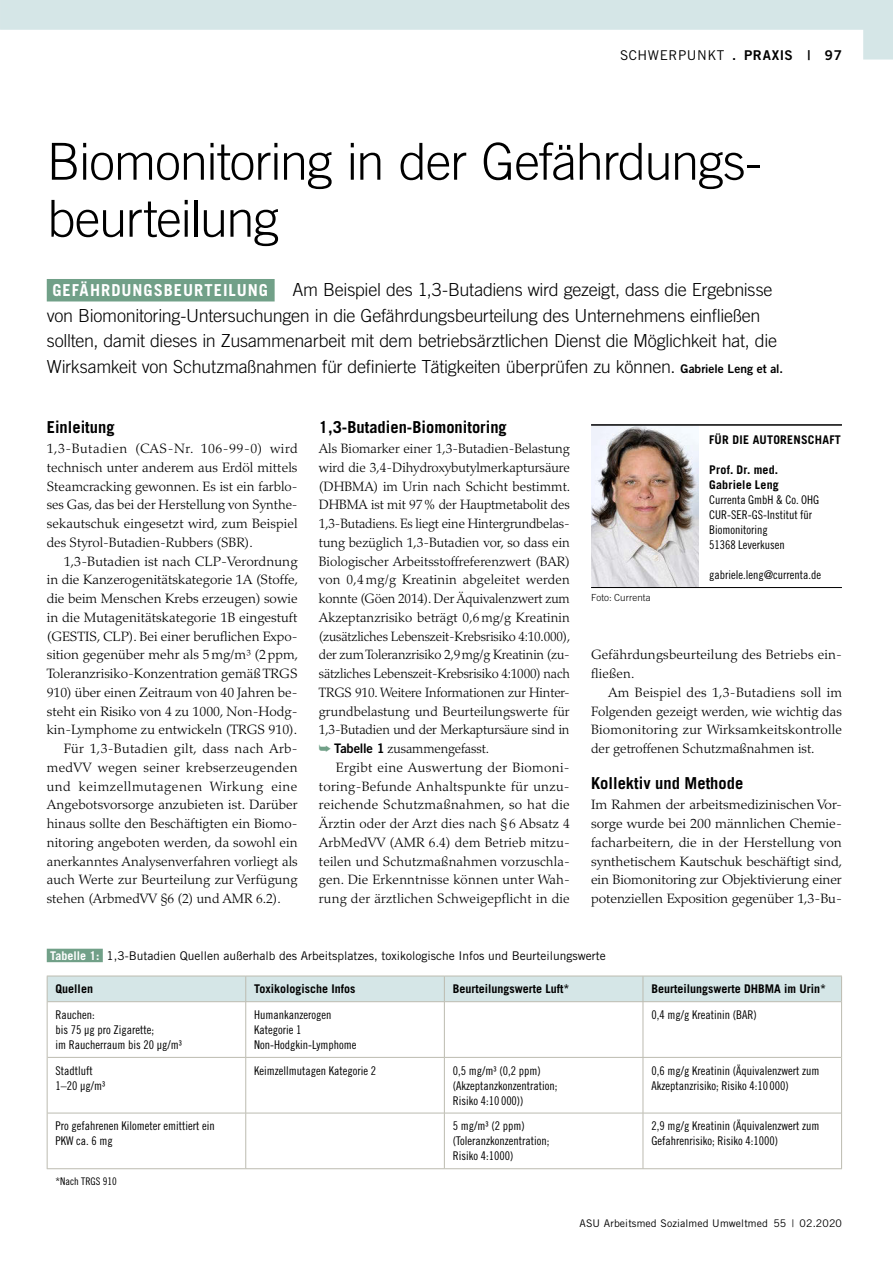
<style>
.page{position:relative;width:893px;height:1263px;background:#fff}
.page>*{position:absolute;margin:0;border:0;box-sizing:border-box;transform-origin:0 0}
.t1{font:300 51px/57px "Trade Gothic LT Std";letter-spacing:-.025em;color:#000}
.t2{font:300 18px/25.5px "Trade Gothic LT Std";letter-spacing:-.015em;color:#000}
.t3{font:700 16.5px "Trade Gothic LT Std";color:#000}
.t4{font:700 16.5px "Trade Gothic LT Std";letter-spacing:.06em;color:#fff}
.t5{font:300 13.5px/18.8px "Palatino LT Std";letter-spacing:.005em;color:#000;text-align:justify}
.t6{font:300 13.5px/18.8px "Palatino LT Std";letter-spacing:.005em;color:#000;text-align:justify;scale:1.04 1}
.t7{font:300 13.5px "Palatino LT Std";letter-spacing:.04em;color:#000}
.t8{font:13.5px "Trade Gothic LT Std";letter-spacing:.04em;color:#000}
.t9{font:12px/15px "Trade Gothic LT Std Cn 18";color:#000}
.t10{font:12px "Trade Gothic LT Std";color:#000}
.t11{font:700 12px "Trade Gothic LT Std";color:#000}
.t12{font:700 12px/15px "Trade Gothic LT Std";letter-spacing:.02em;color:#000}
.t13{font:10.5px "Trade Gothic LT Std";letter-spacing:.01em;color:#000}
.t14{font:10.5px "Trade Gothic LT Std Cn 18";color:#000}
.t15{font:300 9.75px "Trade Gothic LT Std";letter-spacing:.005em;color:#000}
.s1{font-family:"Trade Gothic LT Std Bd 2"}
.s2{font-family:"Trade Gothic LT Std Bd 2";font-weight:400;font-size:12px}
.s3{color:#71a088}
.s4{font-family:"Trade Gothic LT Std Bd 2";font-weight:400;font-size:13.2px}
.s5{font-weight:700;color:#fff}
</style>
<div class="page">
<img style="left:591px;top:426px;width:107px;height:161px">
<div style="left:47px;top:279px;width:228px;height:22px;background:#71a088"></div>
<hr style="left:591px;top:424px;width:251px;height:2px;background:#000">
<hr style="left:591px;top:587px;width:251px;height:1px;background:#000">
<div style="left:47px;top:949px;width:56px;height:13px;background:#71a088"></div>
<hr style="left:47px;top:1002px;width:1px;height:55px;background:#bcbbb0">
<hr style="left:841px;top:1002px;width:1px;height:55px;background:#bcbbb0">
<hr style="left:47px;top:1057px;width:1px;height:56px;background:#bcbbb0">
<hr style="left:841px;top:1057px;width:1px;height:56px;background:#bcbbb0">
<hr style="left:47px;top:1113px;width:1px;height:55px;background:#bcbbb0">
<hr style="left:841px;top:1113px;width:1px;height:55px;background:#bcbbb0">
<svg style="left:47px;top:976px;width:795px;height:26px;background:#d3e3e3"></svg>
<hr style="left:47px;top:1168px;width:199px;height:1px;background:#bcbbb0">
<hr style="left:246px;top:1168px;width:198px;height:1px;background:#bcbbb0">
<hr style="left:444px;top:1168px;width:199px;height:1px;background:#bcbbb0">
<hr style="left:643px;top:1168px;width:199px;height:1px;background:#bcbbb0">
<hr style="left:245px;top:1002px;width:1px;height:55px;background:#bcbbb0">
<hr style="left:444px;top:1002px;width:1px;height:55px;background:#bcbbb0">
<hr style="left:643px;top:1002px;width:1px;height:55px;background:#bcbbb0">
<hr style="left:48px;top:1057px;width:198px;height:1px;background:#bcbbb0">
<hr style="left:246px;top:1057px;width:198px;height:1px;background:#bcbbb0">
<hr style="left:245px;top:1057px;width:1px;height:56px;background:#bcbbb0">
<hr style="left:444px;top:1057px;width:199px;height:1px;background:#bcbbb0">
<hr style="left:444px;top:1057px;width:1px;height:56px;background:#bcbbb0">
<hr style="left:643px;top:1057px;width:198px;height:1px;background:#bcbbb0">
<hr style="left:643px;top:1057px;width:1px;height:56px;background:#bcbbb0">
<hr style="left:48px;top:1113px;width:198px;height:1px;background:#bcbbb0">
<hr style="left:246px;top:1113px;width:198px;height:1px;background:#bcbbb0">
<hr style="left:245px;top:1113px;width:1px;height:55px;background:#bcbbb0">
<hr style="left:444px;top:1113px;width:199px;height:1px;background:#bcbbb0">
<hr style="left:444px;top:1113px;width:1px;height:55px;background:#bcbbb0">
<hr style="left:643px;top:1113px;width:198px;height:1px;background:#bcbbb0">
<hr style="left:643px;top:1113px;width:1px;height:55px;background:#bcbbb0">
<svg style="left:0;top:0;width:893px;height:60px"></svg>
<p class="t8" style="left:620px;top:47px;width:223px">Schwerpunkt <span class="s1">. PRAXIS | -97</span></p>
<h1 class="t1" style="left:47px;top:132px;width:716px">Biomonitoring in der Gefährdungs&shy;beurteilung</h1>
<p class="t4" style="left:52px;top:280px;width:217px">GEFÄHRDUNGSBEURTEILUNG</p>
<p class="t2" style="left:47px;top:277px;width:738px;text-indent:246px">Am Beispiel des 1,3-Butadiens wird gezeigt, dass die Ergebnisse von Biomonitoring-Untersuchungen in die Gefährdungsbeurteilung des Unternehmens einfließen sollten, damit dieses in Zusammenarbeit mit dem betriebsärztlichen Dienst die Möglichkeit hat, die Wirksamkeit von Schutzmaßnahmen für definierte Tätigkeiten überprüfen zu können. <span class="s2">Gabriele Leng et al.</span></p>
<p class="t3" style="left:47px;top:417px;width:69px">Einleitung</p>
<p class="t5" style="left:47px;top:439px;width:252px">1,3-Butadien (CAS-Nr. 106-99-0) wird technisch unter anderem aus Erdöl mittels Steamcracking gewonnen. Es ist ein farblo&shy;ses Gas, das bei der Herstellung von Synthe&shy;sekautschuk eingesetzt wird, zum Beispiel des Styrol-Butadien-Rubbers (SBR).</p>
<p class="t5" style="left:64px;top:552px;width:235px">1,3-Butadien ist nach CLP-Verordnung</p>
<p class="t5" style="left:47px;top:571px;width:253px">in die Kanzerogenitätskategorie 1A (Stoffe,</p>
<p class="t5" style="left:47px;top:589px;width:252px">die beim Menschen Krebs erzeugen) sowie</p>
<p class="t5" style="left:47px;top:608px;width:252px">in die Mutagenitätskategorie 1B eingestuft</p>
<p class="t5" style="left:47px;top:627px;width:252px">(GESTIS, CLP). Bei einer beruflichen Expo-</p>
<p class="t5" style="left:47px;top:646px;width:253px">sition gegenüber mehr als 5mg/m³ (2ppm,</p>
<p class="t5" style="left:47px;top:664px;width:252px">Toleranzrisiko-Konzentration gemäß TRGS</p>
<p class="t5" style="left:47px;top:683px;width:252px">910) über einen Zeitraum von 40 Jahren be-</p>
<p class="t5" style="left:47px;top:702px;width:252px">steht ein Risiko von 4 zu 1000, Non-Hodg-</p>
<p class="t5" style="left:47px;top:721px;width:252px">kin-Lymphome zu entwickeln (TRGS 910).</p>
<p class="t5" style="left:64px;top:739px;width:235px">Für 1,3-Butadien gilt, dass nach Arb-</p>
<p class="t5" style="left:47px;top:758px;width:252px">medVV wegen seiner krebserzeugenden</p>
<p class="t7" style="left:47px;top:778px;width:252px">und keimzellmutagenen Wirkung eine</p>
<p class="t5" style="left:47px;top:796px;width:253px">Angebotsvorsorge anzubieten ist. Darüber</p>
<p class="t5" style="left:47px;top:814px;width:252px">hinaus sollte den Beschäftigten ein Biomo-</p>
<p class="t5" style="left:47px;top:833px;width:252px">nitoring angeboten werden, da sowohl ein</p>
<p class="t5" style="left:47px;top:852px;width:252px">anerkanntes Analysenverfahren vorliegt als</p>
<p class="t5" style="left:47px;top:871px;width:252px">auch Werte zur Beurteilung zur Verfügung</p>
<p class="t5" style="left:47px;top:889px;width:235px">stehen (ArbmedVV §6 (2) und AMR 6.2).</p>
<p class="t3" style="left:319px;top:417px;width:189px">1,3-Butadien-Biomonitoring</p>
<p class="t5" style="left:319px;top:439px;width:253px">Als Biomarker einer 1,3-Butadien-Belastung wird die 3,4-Dihydroxybutylmerkaptursäure (DHBMA) im Urin nach Schicht bestimmt.<br>DHBMA ist mit 97% der Hauptmetabolit des 1,3-Butadiens. Es liegt eine Hintergrundbelas&shy;tung bezüglich 1,3-Butadien vor, so dass ein Biologischer Arbeitsstoffreferenzwert (BAR) von 0,4 mg/g Kreatinin abgeleitet werden konnte (Göen 2014). Der Äquivalenzwert zum Akzeptanzrisiko beträgt 0,6mg/g Kreatinin (zusätzliches Lebenszeit-Krebsrisiko 4:10.000), der zum Toleranzrisiko 2,9mg/g Kreatinin (zu&shy;sätzliches Lebenszeit-Krebsrisiko 4:1000) nach TRGS 910. Weitere Informationen zur Hinter&shy;grundbelastung und Beurteilungswerte für 1,3-Butadien und der Merkaptursäure sind in <span class="s3">➥</span> <span class="s4">Tabelle 1</span> zusammengefasst.</p>
<p class="t5" style="left:319px;top:758px;width:252px;text-align:left;text-indent:17px">Ergibt eine Auswertung der Biomoni&shy;toring-Befunde Anhaltspunkte für unzu&shy;reichende Schutzmaßnahmen, so hat die Ärztin oder der Arzt dies nach § 6 Absatz 4<br>ArbMedVV (AMR 6.4) dem Betrieb mitzu&shy;teilen und Schutzmaßnahmen vorzuschla&shy;gen. Die Erkenntnisse können unter Wah&shy;rung der ärztlichen Schweigepflicht in die</p>
<p class="t15" style="left:591px;top:591px;width:61px">Foto: Currenta</p>
<p class="t12" style="left:709px;top:432px;width:133px">FÜR DIE AUTORENSCHAFT</p>
<p class="t12" style="left:709px;top:462px;width:71px">Prof. Dr. med.<br>Gabriele Leng</p>
<p class="t9" style="left:709px;top:492px;width:112px">Currenta GmbH &amp; Co. OHG<br>CUR-SER-GS-Institut für<br>Biomonitoring<br>51368 Leverkusen</p>
<p class="t9" style="left:709px;top:567px;width:114px">gabriele.leng@currenta.de</p>
<p class="t5" style="left:591px;top:646px;width:252px">Gefährdungsbeurteilung des Betriebs ein&shy;fließen.</p>
<p class="t5" style="left:591px;top:683px;width:253px;text-indent:17px">Am Beispiel des 1,3-Butadiens soll im Folgenden gezeigt werden, wie wichtig das Biomonitoring zur Wirksamkeitskontrolle der getroffenen Schutzmaßnahmen ist.</p>
<p class="t3" style="left:591px;top:773px;width:154px">Kollektiv und Methode</p>
<p class="t6" style="left:591px;top:796px;width:243px">Im Rahmen der arbeitsmedizinischen Vor&shy;sorge wurde bei 200 männlichen Chemie&shy;facharbeitern, die in der Herstellung von synthetischem Kautschuk beschäftigt sind, ein Biomonitoring zur Objektivierung einer potenziellen Exposition gegenüber 1,3-Bu-</p>
<p class="t10" style="left:50px;top:948px;width:557px"><span class="s5">Tabelle 1:</span> 1,3-Butadien Quellen außerhalb des Arbeitsplatzes, toxikologische Infos und Beurteilungswerte</p>
<p class="t11" style="left:56px;top:981px;width:39px">Quellen</p>
<p class="t11" style="left:254px;top:981px;width:103px">Toxikologische Infos</p>
<p class="t11" style="left:453px;top:981px;width:118px">Beurteilungswerte Luft*</p>
<p class="t11" style="left:651px;top:981px;width:176px">Beurteilungswerte DHBMA im Urin*</p>
<p class="t9" style="left:56px;top:1007px;width:128px">Rauchen:<br>bis 75 µg pro Zigarette;<br>im Raucherraum bis 20 µg/m³</p>
<p class="t9" style="left:254px;top:1007px;width:104px">Humankanzerogen<br>Kategorie 1<br>Non-Hodgkin-Lymphome</p>
<p class="t9" style="left:651px;top:1007px;width:107px">0,4 mg/g Kreatinin (BAR)</p>
<p class="t9" style="left:56px;top:1063px;width:51px">Stadtluft<br>1–20 µg/m³</p>
<p class="t9" style="left:254px;top:1063px;width:123px">Keimzellmutagen Kategorie 2</p>
<p class="t9" style="left:453px;top:1063px;width:106px">0,5 mg/m³ (0,2 ppm) (Akzeptanzkonzentration;<br>Risiko 4:10 000))</p>
<p class="t9" style="left:651px;top:1063px;width:169px">0,6 mg/g Kreatinin (Äquivalenzwert zum<br>Akzeptanzrisiko; Risiko 4:10 000)</p>
<p class="t9" style="left:56px;top:1118px;width:161px">Pro gefahrenen Kilometer emittiert ein<br>PKW ca. 6 mg</p>
<p class="t9" style="left:453px;top:1118px;width:98px">5 mg/m³ (2 ppm) (Toleranzkonzentration;<br>Risiko 4:1000)</p>
<p class="t9" style="left:651px;top:1118px;width:169px">2,9 mg/g Kreatinin (Äquivalenzwert zum<br>Gefahrenrisiko; Risiko 4:1000)</p>
<p class="t14" style="left:56px;top:1175px;width:63px">*Nach TRGS 910</p>
<p class="t13" style="left:579px;top:1217px;width:264px">ASU Arbeitsmed Sozialmed U mweltmed 55 | 02.2020</p>
</div>
